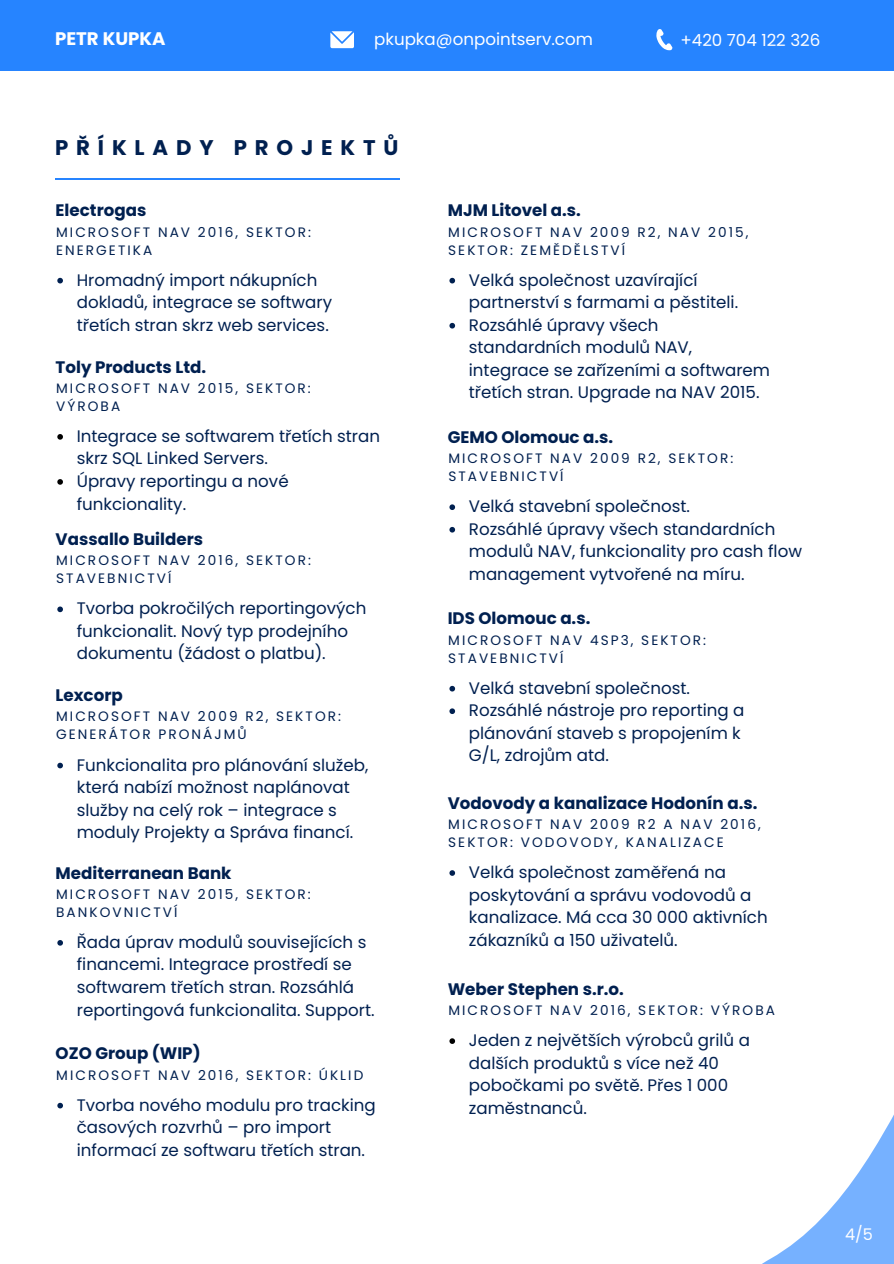
<style>
.page{position:relative;width:894px;height:1264px;background:#fff}
.page>*{position:absolute;margin:0;border:0;box-sizing:border-box;transform-origin:0 0}
.t1{font:700 21.15px "Poppins";letter-spacing:.37em;color:#002050}
.t2{font:700 18.15px "Poppins";color:#fff}
.t3{font:16.65px/22.5px "Poppins";color:#002050}
.t4{font:700 16.65px "Poppins";color:#002050}
.t5{font:16.65px "Poppins";color:#fff}
.t6{font:16.05px "Poppins";color:#fff}
.t7{font:13.65px/18px "Poppins";letter-spacing:.15em;color:#002050}
</style>
<div class="page">
<div style="left:0;top:0;width:893px;height:71px;background:#2684ff"></div>
<svg style="left:656px;top:29px;width:16px;height:21px"></svg>
<svg style="left:330px;top:31px;width:24px;height:17px"></svg>
<hr style="left:55px;top:178px;width:345px;height:1px;background:#2684ff">
<svg style="left:763px;top:1116px;width:130px;height:147px"></svg>
<svg style="left:57px;top:278px;width:6px;height:5px"></svg>
<svg style="left:57px;top:434px;width:6px;height:5px"></svg>
<svg style="left:57px;top:479px;width:6px;height:5px"></svg>
<svg style="left:57px;top:606px;width:6px;height:6px"></svg>
<svg style="left:57px;top:762px;width:6px;height:6px"></svg>
<svg style="left:57px;top:940px;width:6px;height:5px"></svg>
<svg style="left:449px;top:278px;width:6px;height:5px"></svg>
<svg style="left:449px;top:323px;width:6px;height:5px"></svg>
<svg style="left:57px;top:1102px;width:6px;height:6px"></svg>
<svg style="left:449px;top:504px;width:6px;height:6px"></svg>
<svg style="left:449px;top:527px;width:6px;height:5px"></svg>
<svg style="left:449px;top:686px;width:6px;height:5px"></svg>
<svg style="left:449px;top:708px;width:6px;height:6px"></svg>
<svg style="left:449px;top:870px;width:6px;height:5px"></svg>
<svg style="left:449px;top:1038px;width:6px;height:5px"></svg>
<p class="t2" style="left:55px;top:26px;width:112px">PETR KUPKA</p>
<p class="t5" style="left:374px;top:27px;width:220px">pkupka@onpointserv.com</p>
<p class="t5" style="left:680px;top:28px;width:141px">+420 704 122 326</p>
<p class="t1" style="left:55px;top:133px;width:345px">PŘÍKLADY PROJEKTŮ</p>
<p class="t4" style="left:56px;top:199px;width:92px">Electrogas</p>
<p class="t7" style="left:56px;top:223px;width:256px">MICROSOFT NAV 2016, SEKTOR:<br>ENERGETIKA</p>
<p class="t3" style="left:77px;top:269px;width:257px">Hromadný import nákupních dokladů, integrace se softwary třetích stran skrz web services.</p>
<p class="t4" style="left:56px;top:355px;width:152px">Toly Products Ltd.</p>
<p class="t7" style="left:56px;top:379px;width:256px">MICROSOFT NAV 2015, SEKTOR:<br>VÝROBA</p>
<p class="t3" style="left:77px;top:425px;width:305px">Integrace se softwarem třetích stran skrz SQL Linked Servers.</p>
<p class="t3" style="left:77px;top:470px;width:213px">Úpravy reportingu a nové funkcionality.</p>
<p class="t4" style="left:56px;top:527px;width:149px">Vassallo Builders</p>
<p class="t7" style="left:56px;top:551px;width:256px">MICROSOFT NAV 2016, SEKTOR:<br>STAVEBNICTVÍ</p>
<p class="t3" style="left:77px;top:597px;width:291px">Tvorba pokročilých reportingových funkcionalit. Nový typ prodejního dokumentu (žádost o platbu).</p>
<p class="t4" style="left:56px;top:683px;width:69px">Lexcorp</p>
<p class="t7" style="left:56px;top:707px;width:286px">MICROSOFT NAV 2009 R2, SEKTOR:<br>GENERÁTOR PRONÁJMŮ</p>
<p class="t3" style="left:77px;top:753px;width:293px">Funkcionalita pro plánování služeb, která nabízí možnost naplánovat služby na celý rok – integrace s moduly Projekty a Správa financí.</p>
<p class="t4" style="left:56px;top:861px;width:177px">Mediterranean Bank</p>
<p class="t7" style="left:56px;top:885px;width:256px">MICROSOFT NAV 2015, SEKTOR:<br>BANKOVNICTVÍ</p>
<p class="t3" style="left:77px;top:930px;width:299px">Řada úprav modulů souvisejících s financemi. Integrace prostředí se softwarem třetích stran. Rozsáhlá reportingová funkcionalita. Support.</p>
<p class="t4" style="left:56px;top:1041px;width:146px">OZO Group (WIP)</p>
<p class="t3" style="left:77px;top:1093px;width:300px">Tvorba nového modulu pro tracking časových rozvrhů – pro import informací ze softwaru třetích stran.</p>
<p class="t7" style="left:56px;top:1065px;width:308px">MICROSOFT NAV 2016, SEKTOR: ÚKLID</p>
<p class="t4" style="left:447px;top:199px;width:135px">MJM Litovel a.s.</p>
<p class="t7" style="left:448px;top:223px;width:302px">MICROSOFT NAV 2009 R2, NAV 2015,<br>SEKTOR: ZEMĚDĚLSTVÍ</p>
<p class="t3" style="left:468px;top:269px;width:271px">Velká společnost uzavírající partnerství s farmami a pěstiteli.</p>
<p class="t3" style="left:468px;top:314px;width:303px">Rozsáhlé úpravy všech standardních modulů NAV, integrace se zařízeními a softwarem třetích stran. Upgrade na NAV 2015.</p>
<p class="t4" style="left:447px;top:425px;width:167px">GEMO Olomouc a.s.</p>
<p class="t7" style="left:448px;top:449px;width:286px">MICROSOFT NAV 2009 R2, SEKTOR:<br>STAVEBNICTVÍ</p>
<p class="t3" style="left:468px;top:495px;width:222px">Velká stavební společnost.</p>
<p class="t3" style="left:468px;top:517px;width:334px">Rozsáhlé úpravy všech standardních modulů NAV, funkcionality pro cash flow management vytvořené na míru.</p>
<p class="t4" style="left:447px;top:607px;width:144px">IDS Olomouc a.s.</p>
<p class="t7" style="left:448px;top:631px;width:259px">MICROSOFT NAV 4SP3, SEKTOR:<br>STAVEBNICTVÍ</p>
<p class="t3" style="left:468px;top:676px;width:222px">Velká stavební společnost.</p>
<p class="t3" style="left:468px;top:699px;width:277px">Rozsáhlé nástroje pro reporting a plánování staveb s propojením k<br>G/L, zdrojům atd.</p>
<p class="t4" style="left:447px;top:791px;width:311px">Vodovody a kanalizace Hodonín a.s.</p>
<p class="t7" style="left:448px;top:815px;width:314px">MICROSOFT NAV 2009 R2 A NAV 2016,<br>SEKTOR: VODOVODY, KANALIZACE</p>
<p class="t3" style="left:468px;top:861px;width:300px">Velká společnost zaměřená na poskytování a správu vodovodů a kanalizace. Má cca 30 000 aktivních zákazníků a 150 uživatelů.</p>
<p class="t4" style="left:447px;top:977px;width:178px">Weber Stephen s.r.o.</p>
<p class="t3" style="left:468px;top:1029px;width:282px">Jeden z největších výrobců grilů a dalších produktů s více než 40 pobočkami po světě. Přes 1 000 zaměstnanců.</p>
<p class="t7" style="left:448px;top:1001px;width:328px">MICROSOFT NAV 2016, SEKTOR: VÝROBA</p>
<p class="t6" style="left:844px;top:1223px;width:29px">4/5</p>
</div>
